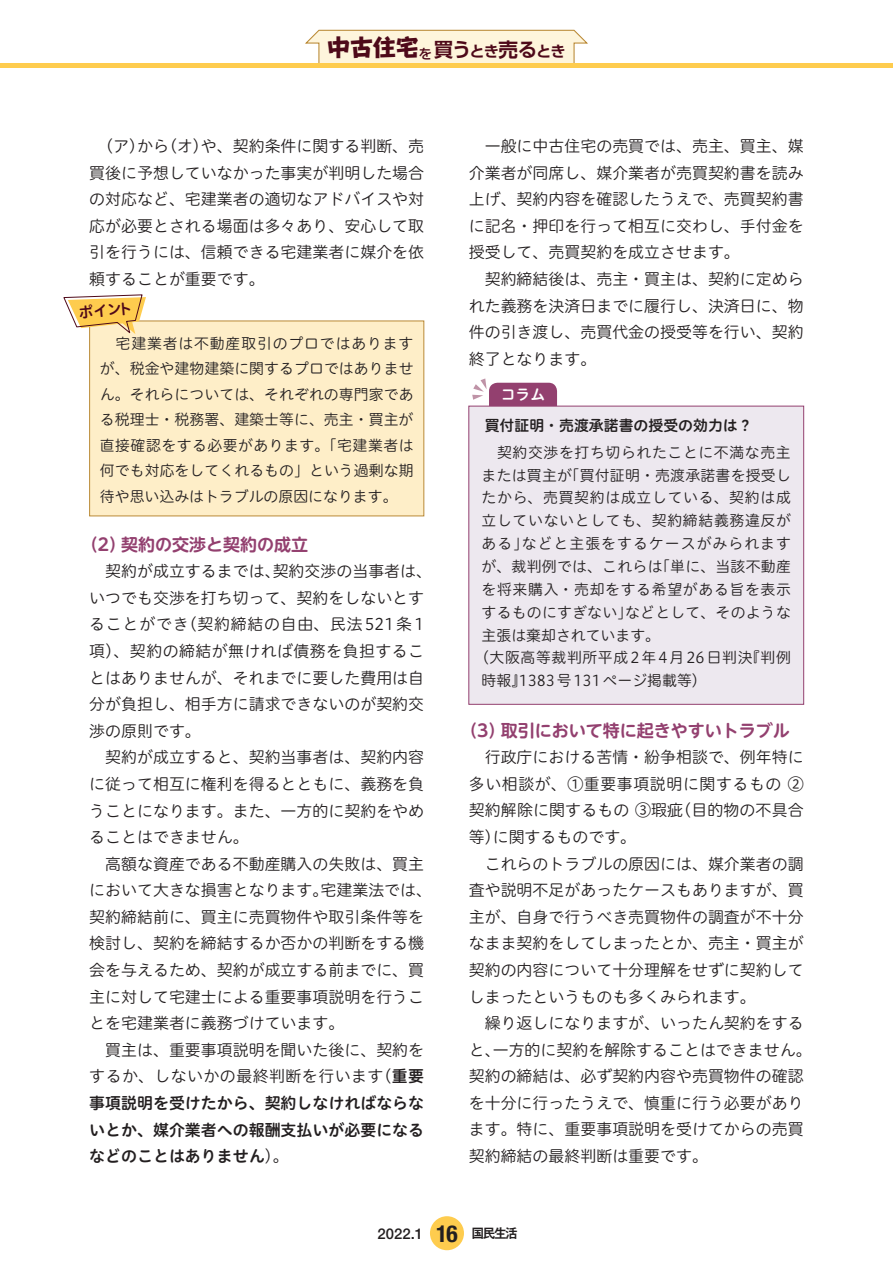
<style>
.page{position:relative;width:893px;height:1263px;background:#fff}
.page>*{position:absolute;margin:0;border:0;box-sizing:border-box;transform-origin:0 0}
.t1{font:800 22.95px "Take Std";color:#4e0919}
.t2{font:700 16.95px "UD Shin M Go Pro De";color:#93406f}
.t3{font:15.9px/26.5px "Hiragino UD Sans R Std N W3";color:#231f20;text-align:justify}
.t4{font:15.9px/26.5px "Hiragino UD Sans R Std N W6";color:#231f20;text-align:justify}
.t5{font:14.85px/25.5px "Hiragino UD Sans R Std N W3";letter-spacing:.03em;color:#231f20;text-align:justify}
.t6{font:14.85px "Hiragino UD Sans R Std N W3";color:#231f20}
.t7{font:14.85px "Hiragino UD Sans R Std N W3";letter-spacing:.07em;color:#231f20}
.t8{font:14.85px "Hiragino UD Sans R Std N W6";color:#231f20}
.t9{font:500 14.85px "Helvetica Neue LT Std";color:#231f20}
.t10{font:14.85px "Hiragino UD Sans R Std N W6";color:#4e0919}
.t11{font:14.85px "Hiragino UD Sans R Std N W6";color:#fff}
.s1{font-family:"UD Shin Go Pro De";font-weight:700;font-size:19.5px}
.s2{font-family:"UD Shin Go Pro De";font-weight:700;font-size:15.3px}
.s3{font-family:"Hiragino UD Sans R Std N W6"}
.s4{font-family:"Hiragino UD Sans R Std N W3"}
.s5{font-weight:700;font-stretch:condensed;font-size:23.4px}
.s6{font-family:"Gothic MB101 Pro De";font-weight:700;font-size:12.75px}
</style>
<div class="page">
<svg style="left:304px;top:29px;width:285px;height:35px;background:#fbf0d5"></svg>
<hr style="left:0;top:64px;width:893px;height:4px;background:#fecc4e">
<div style="left:430px;top:1216px;width:34px;height:34px;background:#fecc4e;border-radius:50%"></div>
<div style="left:89px;top:321px;width:335px;height:195px;background:#feeec8;border:1px solid #ba8a36"></div>
<div style="left:469px;top:406px;width:335px;height:298px;background:#ede8ef"></div>
<svg style="left:63px;top:294px;width:83px;height:40px"></svg>
<svg style="left:472px;top:378px;width:85px;height:28px"></svg>
<h1 class="t1" style="left:327px;top:29px;width:240px">中古住宅<sub>を</sub> <span class="s1">買う</span><span class="s2">とき</span><span class="s1">売る</span><span class="s2">とき</span></h1>
<p class="t3" style="left:89px;top:132px;width:336px;text-indent:8px">（ア）から（オ）や、契約条件に関する判断、売買後に予想していなかった事実が判明した場合の対応など、宅建業者の適切なアドバイスや対応が必要とされる場面は多々あり、安心して取引を行うには、信頼できる宅建業者に媒介を依頼することが重要です。　</p>
<p class="t10" style="left:78px;top:301px;width:56px;rotate:-5deg">ポイント</p>
<p class="t5" style="left:100px;top:330px;width:315px;text-indent:16px">宅建業者は不動産取引のプロではありますが、税金や建物建築に関するプロではありません。それらについては、それぞれの専門家である税理士・税務署、建築士等に、売主・買主が直接確認をする必要があります。「宅建業者は何でも対応をしてくれるもの」という過剰な期待や思い込みはトラブルの原因になります。</p>
<p class="t2" style="left:81px;top:531px;width:229px">（2）契約の交渉と契約の成立</p>
<p class="t3" style="left:89px;top:557px;width:344px;text-align:left;text-indent:16px">契約が成立するまでは、契約交渉の当事者は、いつでも交渉を打ち切って、契約をしないとすることができ（契約締結の自由、民法521条1項）、契約の締結が無ければ債務を負担することはありませんが、それまでに要した費用は自分が負担し、相手方に請求できないのが契約交渉の原則です。</p>
<p class="t3" style="left:89px;top:743px;width:336px;text-indent:16px">契約が成立すると、契約当事者は、契約内容に従って相互に権利を得るとともに、義務を負うことになります。また、一方的に契約をやめることはできません。</p>
<p class="t3" style="left:89px;top:849px;width:344px;text-align:left;text-indent:16px">高額な資産である不動産購入の失敗は、買主において大きな損害となります。宅建業法では、契約締結前に、買主に売買物件や取引条件等を検討し、契約を締結するか否かの判断をする機会を与えるため、契約が成立する前までに、買主に対して宅建士による重要事項説明を行うことを宅建業者に義務づけています。</p>
<p class="t3" style="left:89px;top:1036px;width:336px;text-align:right">買主は、重要事項説明を聞いた後に、契約をするか、しないかの最終判断を行います（<span class="s3">重要</span></p>
<p class="t4" style="left:89px;top:1089px;width:336px">事項説明を受けたから、契約しなければならないとか、媒介業者への報酬支払いが必要になるなどのことはありません<span class="s4">）。</span></p>
<p class="t3" style="left:469px;top:132px;width:336px;text-indent:16px">一般に中古住宅の売買では、売主、買主、媒介業者が同席し、媒介業者が売買契約書を読み上げ、契約内容を確認したうえで、売買契約書に記名・押印を行って相互に交わし、手付金を授受して、売買契約を成立させます。</p>
<p class="t3" style="left:469px;top:265px;width:336px;text-indent:16px">契約締結後は、売主・買主は、契約に定められた義務を決済日までに履行し、決済日に、物件の引き渡し、売買代金の授受等を行い、契約終了となります。</p>
<p class="t11" style="left:501px;top:383px;width:46px">コラム</p>
<p class="t8" style="left:485px;top:414px;width:269px">買付証明・売渡承諾書の授受の効力は？</p>
<p class="t5" style="left:482px;top:438px;width:311px">　契約交渉を打ち切られたことに不満な売主</p>
<p class="t5" style="left:482px;top:461px;width:311px">または買主が「買付証明・売渡承諾書を授受し</p>
<p class="t5" style="left:482px;top:484px;width:311px">たから、売買契約は成立している、契約は成</p>
<p class="t5" style="left:482px;top:507px;width:311px">立していないとしても、契約締結義務違反が</p>
<p class="t7" style="left:482px;top:532px;width:311px">ある」などと主張をするケースがみられます</p>
<p class="t5" style="left:482px;top:553px;width:311px">が、裁判例では、これらは「単に、当該不動産</p>
<p class="t5" style="left:482px;top:576px;width:311px">を将来購入・売却をする希望がある旨を表示</p>
<p class="t5" style="left:482px;top:598px;width:311px">するものにすぎない」などとして、そのような</p>
<p class="t6" style="left:482px;top:624px;width:180px">主張は棄却されています。</p>
<p class="t5" style="left:474px;top:644px;width:318px">（大阪高等裁判所平成2年4月26日判決『判例</p>
<p class="t6" style="left:482px;top:669px;width:227px">時報』1383号131ページ掲載等）</p>
<p class="t2" style="left:460px;top:717px;width:331px">（3）取引において特に起きやすいトラブル</p>
<p class="t3" style="left:469px;top:743px;width:336px;text-indent:16px">行政庁における苦情・紛争相談で、例年特に多い相談が、①重要事項説明に関するもの ②契約解除に関するもの ③瑕疵（目的物の不具合等）に関するものです。</p>
<p class="t3" style="left:469px;top:849px;width:336px;text-indent:16px">これらのトラブルの原因には、媒介業者の調査や説明不足があったケースもありますが、買主が、自身で行うべき売買物件の調査が不十分なまま契約をしてしまったとか、売主・買主が契約の内容について十分理解をせずに契約してしまったというものも多くみられます。</p>
<p class="t3" style="left:469px;top:1009px;width:344px;text-align:left;text-indent:16px">繰り返しになりますが、いったん契約をすると、一方的に契約を解除することはできません。契約の締結は、必ず契約内容や売買物件の確認を十分に行ったうえで、慎重に行う必要があります。特に、重要事項説明を受けてからの売買契約締結の最終判断は重要です。</p>
<p class="t9" style="left:378px;top:1224px;width:142px">2022.1 <span class="s5">16</span> <span class="s6">国民生活</span></p>
</div>
